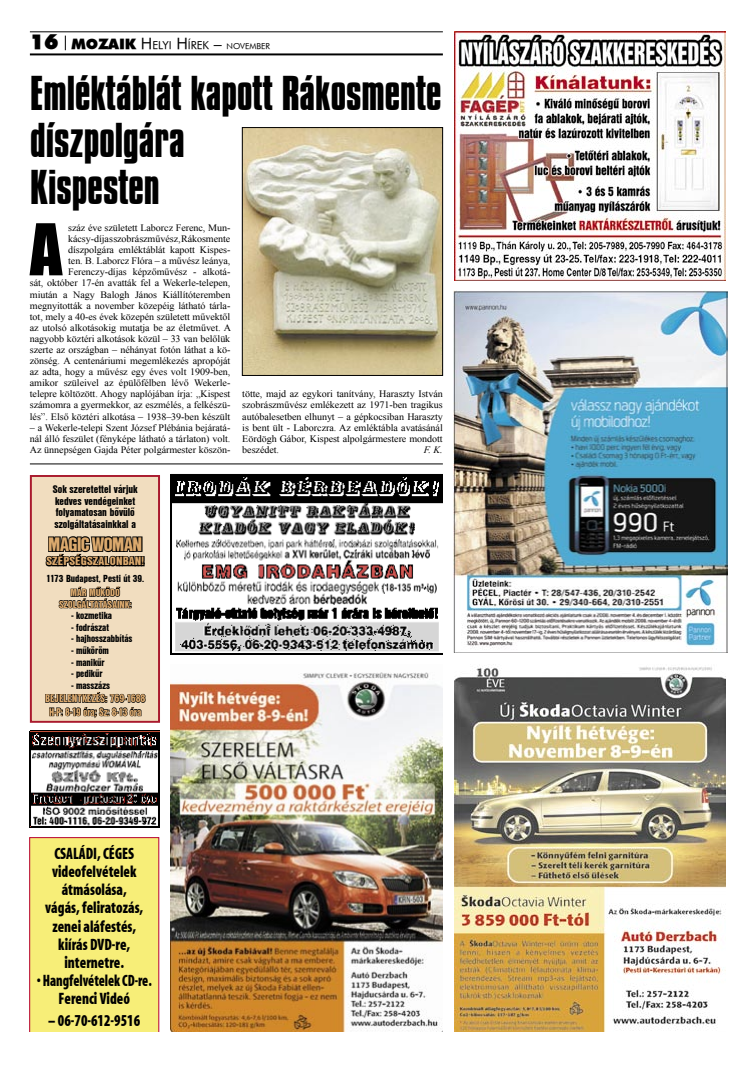
<style>
.page{position:relative;width:755px;height:1078px;background:#fff}
.page>*{position:absolute;margin:0;border:0;box-sizing:border-box;transform-origin:0 0}
.t1{font:65.9px "Impact";color:#000}
.t2{font:42px/46.9px "Compacta HU Bold";color:#000;scale:.92 1}
.t3{font:20.2px "Nimbus San PEE Blac Cond";color:#dba96d}
.t4{font:700 16.6px/18.2px "Myr Cond";color:#000;text-align:center;scale:.88 1}
.t5{font:700 16.6px/18.2px "Myr Cond";color:#000;text-align:center;scale:.83 1}
.t6{font:900 condensed 12.5px "Nimbus Sans DEE";letter-spacing:.01em;color:#dba96d;scale:1.08 1}
.t7{font:900 condensed 11.6px/11.6px "Nimbus Sans DEE";color:#000}
.t8{font:900 condensed 11.6px/13.5px "Nimbus Sans DEE";color:#dba96d;text-align:center}
.t9{font:10.9px "Futura Bk PFL Normal";color:#000}
.t10{font:900 condensed 10.6px "Nimbus Sans DEE";color:#000}
.t11{font:900 condensed 10.6px/11.6px "Nimbus Sans DEE";color:#dba96d;text-align:center}
.t12{font:9.8px/11.1px "Times New Roman";letter-spacing:-.005em;color:#000;text-align:justify}
.t13{font:italic 9.8px "Times New Roman";color:#000}
.s1{font-family:"Futura X Blk PFL Normal";font-size:20.5px}
.s2{font-family:"Futura X Blk PFL Normal";font-size:14.4px}
.s3{font-size:15.6px}
.s4{font-size:8.2px}
</style>
<div class="page">
<hr style="left:30px;top:53px;width:412px;height:2px;background:#000">
<hr style="left:30px;top:32px;width:412px;height:1px;background:#000">
<svg style="left:65px;top:36px;width:1px;height:14px"></svg>
<img style="left:170px;top:474px;width:272px;height:180px">
<img style="left:29px;top:730px;width:130px;height:97px">
<img style="left:454px;top:31px;width:271px;height:250px">
<img style="left:170px;top:672px;width:272px;height:359px">
<img style="left:454px;top:664px;width:270px;height:367px">
<div style="left:29px;top:837px;width:130px;height:194px;background:#f7ee78"></div>
<hr style="left:30px;top:463px;width:412px;height:1px;background:#000">
<div style="left:31px;top:476px;width:128px;height:245px;background:#f1ddbf"></div>
<div style="left:30px;top:475px;width:130px;height:247px;border:2px solid #a9192d"></div>
<svg style="left:45px;top:536px;width:100px;height:31px"></svg>
<svg style="left:58px;top:586px;width:73px;height:23px"></svg>
<svg style="left:45px;top:692px;width:101px;height:26px"></svg>
<img style="left:453px;top:290px;width:274px;height:362px">
<img style="left:244px;top:129px;width:196px;height:244px">
<div style="left:242px;top:127px;width:200px;height:248px;border:1px solid #000"></div>
<p class="t9" style="left:30px;top:39px;width:241px"><span class="s1">16</span> <span class="s2">MOZAIK</span> <span class="s3">H</span>ELYI <span class="s3">H</span>ÍREK <span class="s3">–</span> <span class="s4">NOVEMBER</span></p>
<h2 class="t2" style="left:30px;top:71px;width:448px">Emléktáblát kapott Rákosmente díszpolgára<br>Kispesten</h2>
<h1 class="t1" style="left:30px;top:198px;width:34px">A</h1>
<p class="t12" style="left:30px;top:222px;width:202px;text-align:right">száz éve született Laborcz Ferenc, Mun&shy;kácsy-díjas szobrászművész, Rákosmente díszpolgára emléktáblát kapott Kispes-<br>ten. B. Laborcz Flóra – a művész leánya, Ferenczy-díjas képzőművész - alkotá-<br>sát, október 17-én avatták fel a Wekerle-telepen, miután a Nagy Balogh János Kiállítóteremben megnyitották a november közepéig látható tárla&shy;tot, mely a 40-es évek közepén született művektől az utolsó alkotásokig mutatja be az életművet. A nagyobb köztéri alkotások közül – 33 van belőlük szerte az országban – néhányat fotón láthat a kö&shy;zönség. A centenáriumi megemlékezés apropóját az adta, hogy a művész egy éves volt 1909-ben, amikor szüleivel az épülőfélben lévő Wekerle&shy;telepre költözött. Ahogy naplójában írja: „Kispest számomra a gyermekkor, az eszmélés, a felkészü&shy;lés”. Első köztéri alkotása – 1938–39-ben készült</p>
<p class="t12" style="left:30px;top:421px;width:202px">– a Wekerle-telepi Szent József Plébánia bejáratá&shy;nál álló feszület (fényképe látható a tárlaton) volt.<br>Az ünnepségen Gajda Péter polgármester köszön-</p>
<p class="t12" style="left:242px;top:388px;width:202px">tötte, majd az egykori tanítvány, Haraszty István szobrászművész emlékezett az 1971-ben tragikus autóbalesetben elhunyt – a gépkocsiban Haraszty is bent ült - Laborczra. Az emléktábla avatásánál Eördögh Gábor, Kispest alpolgármestere mondott beszédet.</p>
<p class="t13" style="left:423px;top:443px;width:20px">F. K.</p>
<p class="t7" style="left:53px;top:483px;width:86px">Sok szeretettel várjuk kedves vendégeinket folyamatosan bõvülõ szolgáltatásainkkal a</p>
<h3 class="t3" style="left:49px;top:534px;width:95px">MAGIC WOMAN</h3>
<p class="t6" style="left:46px;top:554px;width:92px">SZÉPSÉGSZALONBAN!</p>
<p class="t10" style="left:46px;top:572px;width:100px">1173 Budapest, Pesti út 39.</p>
<p class="t11" style="left:59px;top:587px;width:74px">MÁR MÛKÖDÕ<br>SZOLGÁLTATÁSAINK:</p>
<p class="t10" style="left:71px;top:609px;width:42px">- kozmetika</p>
<p class="t10" style="left:71px;top:621px;width:39px">- fodrászat</p>
<p class="t10" style="left:71px;top:633px;width:63px">- hajhosszabbítás</p>
<p class="t10" style="left:71px;top:644px;width:39px">- mûköröm</p>
<p class="t10" style="left:71px;top:656px;width:35px">- manikûr</p>
<p class="t10" style="left:71px;top:667px;width:33px">- pedikûr</p>
<p class="t10" style="left:71px;top:679px;width:40px">- masszázs</p>
<p class="t8" style="left:45px;top:691px;width:102px">BEJELENTKEZÉS: 769-1688<br>H-P: 8-19 óra; Sz: 8-13 óra</p>
<h3 class="t4" style="left:45px;top:844px;width:113px">CSALÁDI, CÉGES videofelvételek átmásolása, vágás, feliratozás, zenei aláfestés, kiírás DVD-re, internetre.</h3>
<h3 class="t5" style="left:37px;top:971px;width:140px">• Hangfelvételek CD-re.<br>Ferenci Videó</h3>
<h3 class="t4" style="left:48px;top:1011px;width:106px">– 06-70-612-9516</h3>
</div>
